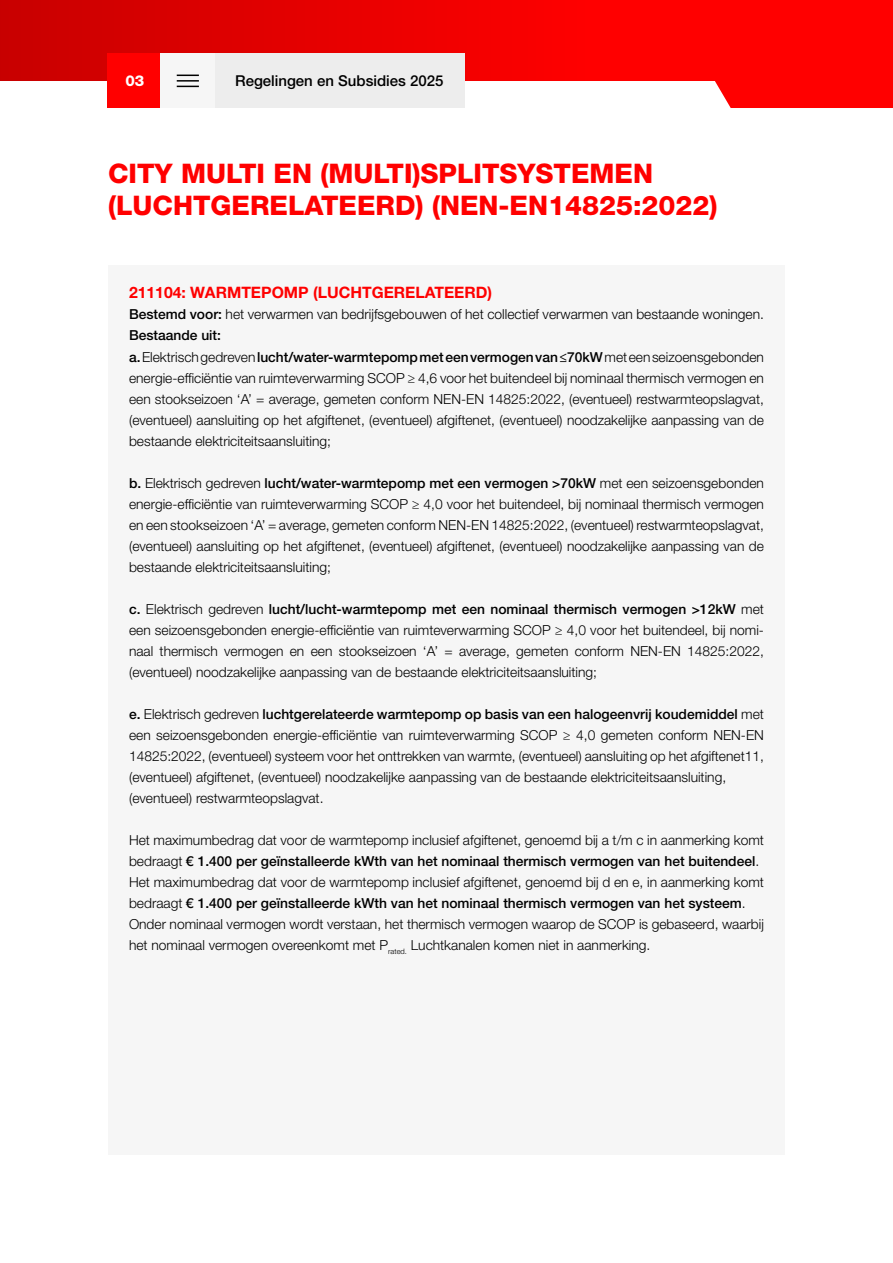
<style>
.page{position:relative;width:893px;height:1263px;background:#fff}
.page>*{position:absolute;margin:0;border:0;box-sizing:border-box;transform-origin:0 0}
.t1{font:800 27px/31.5px "Helvetica Neue LT Std";color:#f00}
.t2{font:700 15.75px "Helvetica Neue LT Std";color:#f00}
.t3{font:500 15px "Helvetica Neue LT Std";color:#000}
.t4{font:800 15px "Helvetica Neue LT Std";color:#fff}
.t5{font:300 13.8px/21px "Helvetica Neue LT Std";color:#000}
.s1{font-weight:500}
</style>
<div class="page">
<svg style="left:0;top:0;width:893px;height:108px;background:#f12121"></svg>
<div style="left:108px;top:54px;width:54px;height:54px;background:#f00"></div>
<div style="left:214px;top:54px;width:251px;height:54px;background:#ededed"></div>
<div style="left:161px;top:54px;width:54px;height:54px;background:#f6f6f6"></div>
<svg style="left:177px;top:75px;width:22px;height:1px"></svg>
<hr style="left:177px;top:80px;width:22px;height:2px;background:#000">
<svg style="left:177px;top:86px;width:22px;height:1px"></svg>
<div style="left:108px;top:266px;width:677px;height:889px;background:#f6f6f6"></div>
<p class="t4" style="left:125px;top:72px;width:20px">03</p>
<p class="t3" style="left:235px;top:72px;width:210px">Regelingen en Subsidies 2025</p>
<h1 class="t1" style="left:108px;top:158px;width:611px">CITY MULTI EN (MULTI)SPLITSYSTEMEN (LUCHTGERELATEERD) (NEN-EN14825:2022)</h1>
<p class="t2" style="left:129px;top:283px;width:365px">211104: WARMTEPOMP (LUCHTGERELATEERD)</p>
<p class="t5" style="left:129px;top:303px;width:636px"><span class="s1">Bestemd voor:</span> het verwarmen van bedrijfsgebouwen of het collectief verwarmen van bestaande woningen.<br><span class="s1">Bestaande uit:<br>a.</span> Elektrisch gedreven <span class="s1">lucht/water-warmtepomp met een vermogen van ≤70kW</span> met een seizoensgebonden energie-efficiëntie van ruimteverwarming SCOP ≥ 4,6 voor het buitendeel bij nominaal thermisch vermogen en een stookseizoen ‘A’ = average, gemeten conform NEN-EN 14825:2022, (eventueel) restwarmteopslagvat, (eventueel) aansluiting op het afgiftenet, (eventueel) afgiftenet, (eventueel) noodzakelijke aanpassing van de bestaande elektriciteitsaansluiting;</p>
<p class="t5" style="left:129px;top:472px;width:636px;text-align:justify"><span class="s1">b.</span> Elektrisch gedreven <span class="s1">lucht/water-warmtepomp met een vermogen &gt;70kW</span> met een seizoensgebonden energie-efficiëntie van ruimteverwarming SCOP ≥ 4,0 voor het buitendeel, bij nominaal thermisch vermogen en een stookseizoen ‘A’ = average, gemeten conform NEN-EN 14825:2022, (eventueel) restwarmteopslagvat, (eventueel) aansluiting op het afgiftenet, (eventueel) afgiftenet, (eventueel) noodzakelijke aanpassing van de bestaande elektriciteitsaansluiting;</p>
<p class="t5" style="left:129px;top:598px;width:636px;text-align:justify"><span class="s1">c.</span> Elektrisch gedreven <span class="s1">lucht/lucht-warmtepomp met een nominaal thermisch vermogen &gt;12kW</span> met een seizoensgebonden energie-efficiëntie van ruimteverwarming SCOP ≥ 4,0 voor het buitendeel, bij nomi&shy;naal thermisch vermogen en een stookseizoen ‘A’ = average, gemeten conform NEN-EN 14825:2022, (eventueel) noodzakelijke aanpassing van de bestaande elektriciteitsaansluiting;</p>
<p class="t5" style="left:129px;top:703px;width:636px"><span class="s1">e.</span> Elektrisch gedreven <span class="s1">luchtgerelateerde warmtepomp op basis van een halogeenvrij koudemiddel</span> met een seizoensgebonden energie-efficiëntie van ruimteverwarming SCOP ≥ 4,0 gemeten conform NEN-EN 14825:2022, (eventueel) systeem voor het onttrekken van warmte, (eventueel) aansluiting op het afgiftenet11, (eventueel) afgiftenet, (eventueel) noodzakelijke aanpassing van de bestaande elektriciteitsaansluiting, (eventueel) restwarmteopslagvat.</p>
<p class="t5" style="left:129px;top:829px;width:636px">Het maximumbedrag dat voor de warmtepomp inclusief afgiftenet, genoemd bij a t/m c in aanmerking komt bedraagt <span class="s1">€ 1.400 per geïnstalleerde kWth van het nominaal thermisch vermogen van het buitendeel</span>.<br>Het maximumbedrag dat voor de warmtepomp inclusief afgiftenet, genoemd bij d en e, in aanmerking komt bedraagt <span class="s1">€ 1.400 per geïnstalleerde kWth van het nominaal thermisch vermogen van het systeem</span>.<br>Onder nominaal vermogen wordt verstaan, het thermisch vermogen waarop de SCOP is gebaseerd, waarbij het nominaal vermogen overeenkomt met P<sub>rated.</sub> Luchtkanalen komen niet in aanmerking.</p>
</div>
